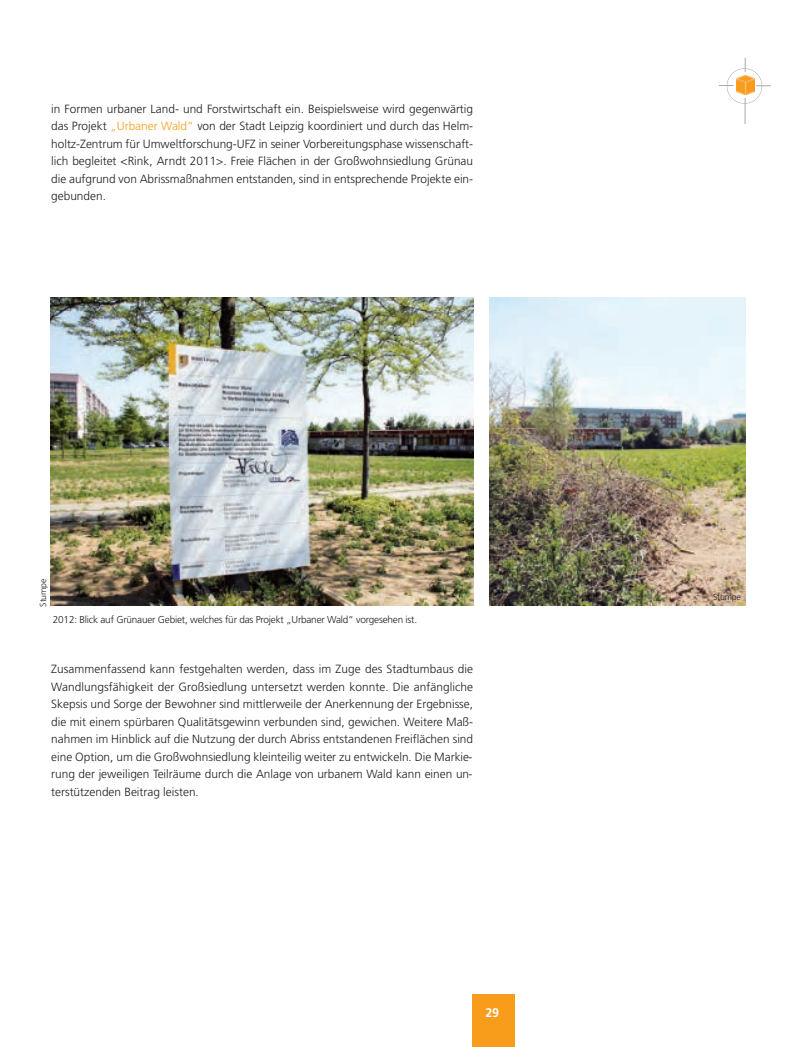
<style>
.page{position:relative;width:795px;height:1047px;background:#fff}
.page>*{position:absolute;margin:0;border:0;box-sizing:border-box;transform-origin:0 0}
.t1{font:700 12.5px "Frutiger";color:#fff}
.t2{font:300 11.88px/17.5px "Frutiger";color:#231f20;text-align:justify}
.t3{font:300 10px "Frutiger";letter-spacing:-.02em;color:#231f20}
.t4{font:300 8.75px "Frutiger";letter-spacing:-.02em;color:#231f20}
.s1{color:#f89c1c}
</style>
<div class="page">
<div style="left:472px;top:994px;width:42px;height:52px;background:#f89c1c"></div>
<img style="left:489px;top:298px;width:256px;height:307px">
<img style="left:51px;top:297px;width:422px;height:308px">
<div style="left:726px;top:68px;width:36px;height:36px;border:1px solid #a8a9ad;border-radius:50%"></div>
<img style="left:736px;top:76px;width:18px;height:18px">
<svg style="left:756px;top:85px;width:14px;height:1px"></svg>
<svg style="left:718px;top:85px;width:15px;height:1px"></svg>
<svg style="left:744px;top:58px;width:1px;height:14px"></svg>
<svg style="left:744px;top:98px;width:1px;height:26px"></svg>
<p class="t2" style="left:51px;top:101px;width:423px">in Formen urbaner Land- und Forstwirtschaft ein. Beispielsweise wird gegenwärtig das Projekt <span class="s1">„Urbaner Wald“</span> von der Stadt Leipzig koordiniert und durch das Helm&shy;holtz-Zentrum für Umweltforschung-UFZ in seiner Vorbereitungsphase wissenschaft&shy;lich begleitet &lt;Rink, Arndt 2011&gt;. Freie Flächen in der Großwohnsiedlung Grünau die aufgrund von Abrissmaßnahmen entstanden, sind in entsprechende Projekte ein&shy;gebunden.</p>
<p class="t4" style="left:40px;top:606px;width:29px;rotate:-90deg">Stumpe</p>
<p class="t3" style="left:53px;top:615px;width:366px">2012: Blick auf Grünauer Gebiet, welches für das Projekt „Urbaner Wald“ vorgesehen ist.</p>
<p class="t2" style="left:51px;top:661px;width:423px">Zusammenfassend kann festgehalten werden, dass im Zuge des Stadtumbaus die Wandlungsfähigkeit der Großsiedlung untersetzt werden konnte. Die anfängliche Skepsis und Sorge der Bewohner sind mittlerweile der Anerkennung der Ergebnisse, die mit einem spürbaren Qualitätsgewinn verbunden sind, gewichen. Weitere Maß&shy;nahmen im Hinblick auf die Nutzung der durch Abriss entstandenen Freiflächen sind eine Option, um die Großwohnsiedlung kleinteilig weiter zu entwickeln. Die Markie&shy;rung der jeweiligen Teilräume durch die Anlage von urbanem Wald kann einen un&shy;terstützenden Beitrag leisten.</p>
<p class="t1" style="left:485px;top:1007px;width:15px">29</p>
<p class="t4" style="left:713px;top:593px;width:29px">Stumpe</p>
</div>
